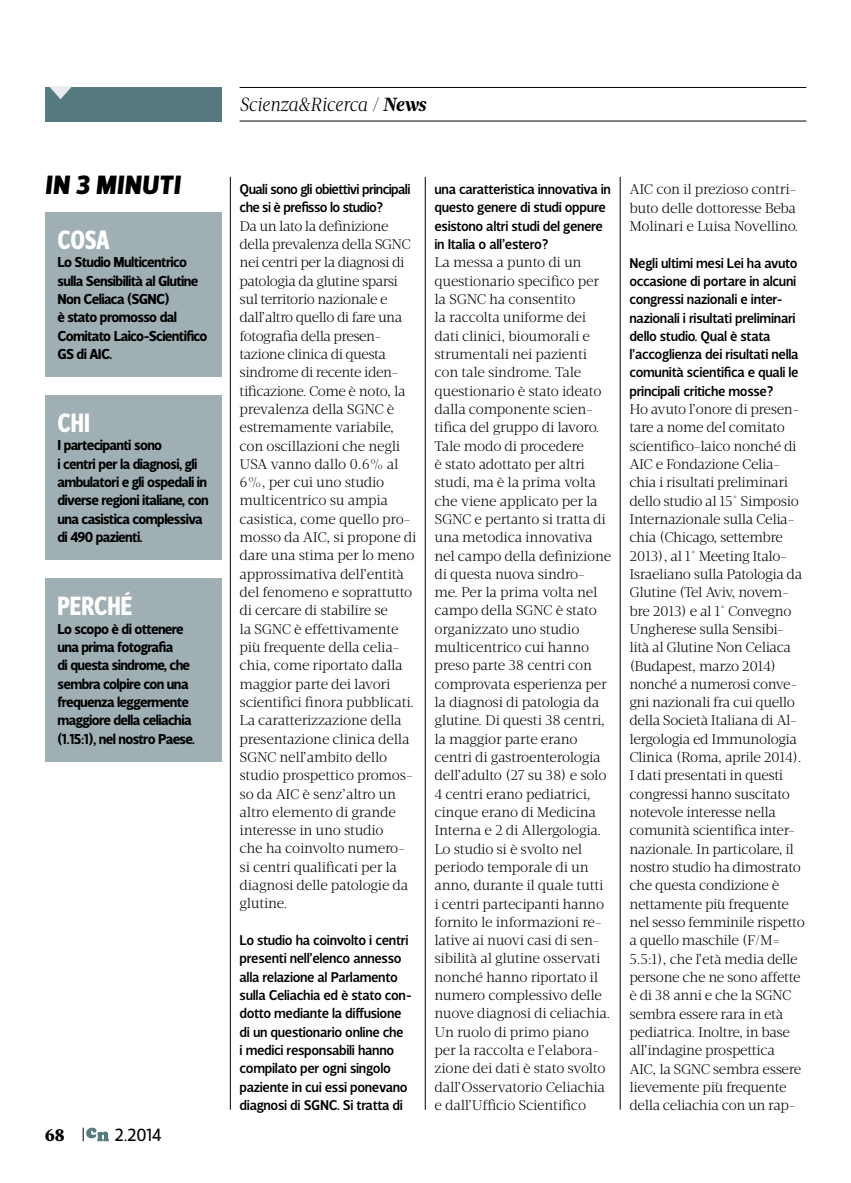
<style>
.page{position:relative;width:851px;height:1183px;background:#fff}
.page>*{position:absolute;margin:0;border:0;box-sizing:border-box;transform-origin:0 0}
.t1{font:700 27px "Velino Sans Condensed";letter-spacing:-.01em;color:#fff}
.t2{font:italic 900 27px "Velino Sans";letter-spacing:.015em;color:#000}
.t3{font:italic 300 19.5px "Velino Text";letter-spacing:-.005em;color:#000}
.t4{font:18px "Velino Sans";color:#000}
.t5{font:800 18px "Acta";color:#000}
.t6{font:700 14.7px/18.3px "Velino Sans";letter-spacing:-.04em;color:#000}
.t7{font:300 14.4px/18.3px "Velino Text";letter-spacing:-.025em;color:#000}
.t8{font:500 14.4px/18.3px "Velino Sans";letter-spacing:-.02em;color:#000}
.t9{font:500 14.4px/18.3px "Velino Sans";letter-spacing:-.04em;color:#000}
.s1{font-weight:700}
</style>
<div class="page">
<div style="left:45px;top:87px;width:176px;height:34px;background:#557b80"></div>
<hr style="left:239px;top:87px;width:567px;height:1px;background:#000">
<hr style="left:239px;top:121px;width:567px;height:1px;background:#000">
<svg style="left:49px;top:86px;width:23px;height:13px"></svg>
<svg style="left:83px;top:1127px;width:26px;height:13px"></svg>
<div style="left:45px;top:212px;width:176px;height:165px;background:#9fafb3"></div>
<div style="left:45px;top:395px;width:176px;height:165px;background:#9fafb3"></div>
<div style="left:45px;top:578px;width:176px;height:183px;background:#9fafb3"></div>
<hr style="left:619px;top:177px;width:1px;height:932px;background:#000">
<hr style="left:425px;top:177px;width:1px;height:932px;background:#000">
<hr style="left:230px;top:177px;width:1px;height:932px;background:#000">
<h1 class="t2" style="left:45px;top:168px;width:137px">IN 3 MINUTI</h1>
<h1 class="t1" style="left:58px;top:223px;width:54px">COSA</h1>
<p class="t6" style="left:57px;top:253px;width:152px">Lo Studio Multicentrico sulla Sensibilità al Glutine<br>Non Celiaca (SGNC)<br>è stato promosso dal<br>Comitato Laico-Scientifico<br>GS di AIC.</p>
<h1 class="t1" style="left:58px;top:406px;width:34px">CHI</h1>
<p class="t6" style="left:57px;top:436px;width:153px">I partecipanti sono<br>i centri per la diagnosi, gli ambulatori e gli ospedali in diverse regioni italiane, con una casistica complessiva di 490 pazienti.</p>
<h1 class="t1" style="left:58px;top:589px;width:76px">PERCHÉ</h1>
<p class="t6" style="left:57px;top:619px;width:139px">Lo scopo è di ottenere una prima fotografia<br>di questa sindrome, che sembra colpire con una frequenza leggermente maggiore della celiachia (1.15:1), nel nostro Paese.</p>
<p class="t5" style="left:45px;top:1123px;width:21px">68</p>
<p class="t4" style="left:115px;top:1123px;width:48px">2.2014</p>
<h2 class="t3" style="left:239px;top:92px;width:188px">Scienza&amp;Ricerca / <span class="s1">News</span></h2>
<p class="t9" style="left:239px;top:180px;width:172px">Quali sono gli obiettivi principali che si è prefisso lo studio?</p>
<p class="t7" style="left:239px;top:217px;width:178px">Da un lato la definizione della prevalenza della SGNC nei centri per la diagnosi di patologia da glutine sparsi sul territorio nazionale e dall’altro quello di fare una fotografia della presen&shy;tazione clinica di questa sindrome di recente iden&shy;tificazione. Come è noto, la prevalenza della SGNC è estremamente variabile, con oscillazioni che negli<br>USA vanno dallo 0.6% al<br>6%, per cui uno studio multicentrico su ampia casistica, come quello pro&shy;mosso da AIC, si propone di dare una stima per lo meno approssimativa dell’entità del fenomeno e soprattutto di cercare di stabilire se<br>la SGNC è effettivamente più frequente della celia&shy;chia, come riportato dalla maggior parte dei lavori scientifici finora pubblicati.<br>La caratterizzazione della presentazione clinica della<br>SGNC nell’ambito dello studio prospettico promos&shy;so da AIC è senz’altro un altro elemento di grande interesse in uno studio<br>che ha coinvolto numero&shy;si centri qualificati per la diagnosi delle patologie da glutine.</p>
<p class="t8" style="left:239px;top:930px;width:174px">Lo studio ha coinvolto i centri presenti nell’elenco annesso alla relazione al Parlamento sulla Celiachia ed è stato con&shy;dotto mediante la diffusione di un questionario online che<br>i medici responsabili hanno compilato per ogni singolo paziente in cui essi ponevano diagnosi di SGNC. Si tratta di</p>
<p class="t8" style="left:434px;top:180px;width:178px">una caratteristica innovativa in questo genere di studi oppure esistono altri studi del genere in Italia o all’estero?</p>
<p class="t7" style="left:434px;top:253px;width:178px">La messa a punto di un questionario specifico per la SGNC ha consentito<br>la raccolta uniforme dei dati clinici, bioumorali e strumentali nei pazienti con tale sindrome. Tale questionario è stato ideato dalla componente scien&shy;tifica del gruppo di lavoro.<br>Tale modo di procedere<br>è stato adottato per altri studi, ma è la prima volta che viene applicato per la<br>SGNC e pertanto si tratta di una metodica innovativa nel campo della definizione di questa nuova sindro&shy;me. Per la prima volta nel campo della SGNC è stato organizzato uno studio multicentrico cui hanno preso parte 38 centri con comprovata esperienza per la diagnosi di patologia da glutine. Di questi 38 centri, la maggior parte erano centri di gastroenterologia dell’adulto (27 su 38) e solo<br>4 centri erano pediatrici, cinque erano di Medicina<br>Interna e 2 di Allergologia.<br>Lo studio si è svolto nel periodo temporale di un anno, durante il quale tutti i centri partecipanti hanno fornito le informazioni re&shy;lative ai nuovi casi di sen&shy;sibilità al glutine osservati nonché hanno riportato il numero complessivo delle nuove diagnosi di celiachia.<br>Un ruolo di primo piano per la raccolta e l’elabora&shy;zione dei dati è stato svolto dall’Osservatorio Celiachia e dall’Ufficio Scientifico</p>
<p class="t7" style="left:629px;top:180px;width:170px">AIC con il prezioso contri&shy;buto delle dottoresse Beba<br>Molinari e Luisa Novellino.</p>
<p class="t8" style="left:629px;top:253px;width:171px">Negli ultimi mesi Lei ha avuto occasione di portare in alcuni congressi nazionali e inter&shy;nazionali i risultati preliminari dello studio. Qual è stata l’accoglienza dei risultati nella comunità scientifica e quali le principali critiche mosse?</p>
<p class="t7" style="left:629px;top:400px;width:177px">Ho avuto l’onore di presen&shy;tare a nome del comitato scientifico-laico nonché di<br>AIC e Fondazione Celia&shy;chia i risultati preliminari dello studio al 15° Simposio<br>Internazionale sulla Celia&shy;chia (Chicago, settembre<br>2013), al 1° Meeting Italo-<br>Israeliano sulla Patologia da<br>Glutine (Tel Aviv, novem&shy;bre 2013) e al 1° Convegno<br>Ungherese sulla Sensibi&shy;lità al Glutine Non Celiaca (Budapest, marzo 2014) nonché a numerosi conve&shy;gni nazionali fra cui quello della Società Italiana di Al&shy;lergologia ed Immunologia<br>Clinica (Roma, aprile 2014).<br>I dati presentati in questi congressi hanno suscitato notevole interesse nella comunità scientifica inter&shy;nazionale. In particolare, il nostro studio ha dimostrato che questa condizione è nettamente più frequente nel sesso femminile rispetto a quello maschile (F/M=<br>5.5:1), che l’età media delle persone che ne sono affette è di 38 anni e che la SGNC sembra essere rara in età pediatrica. Inoltre, in base all’indagine prospettica<br>AIC, la SGNC sembra essere lievemente più frequente della celiachia con un rap-</p>
</div>
